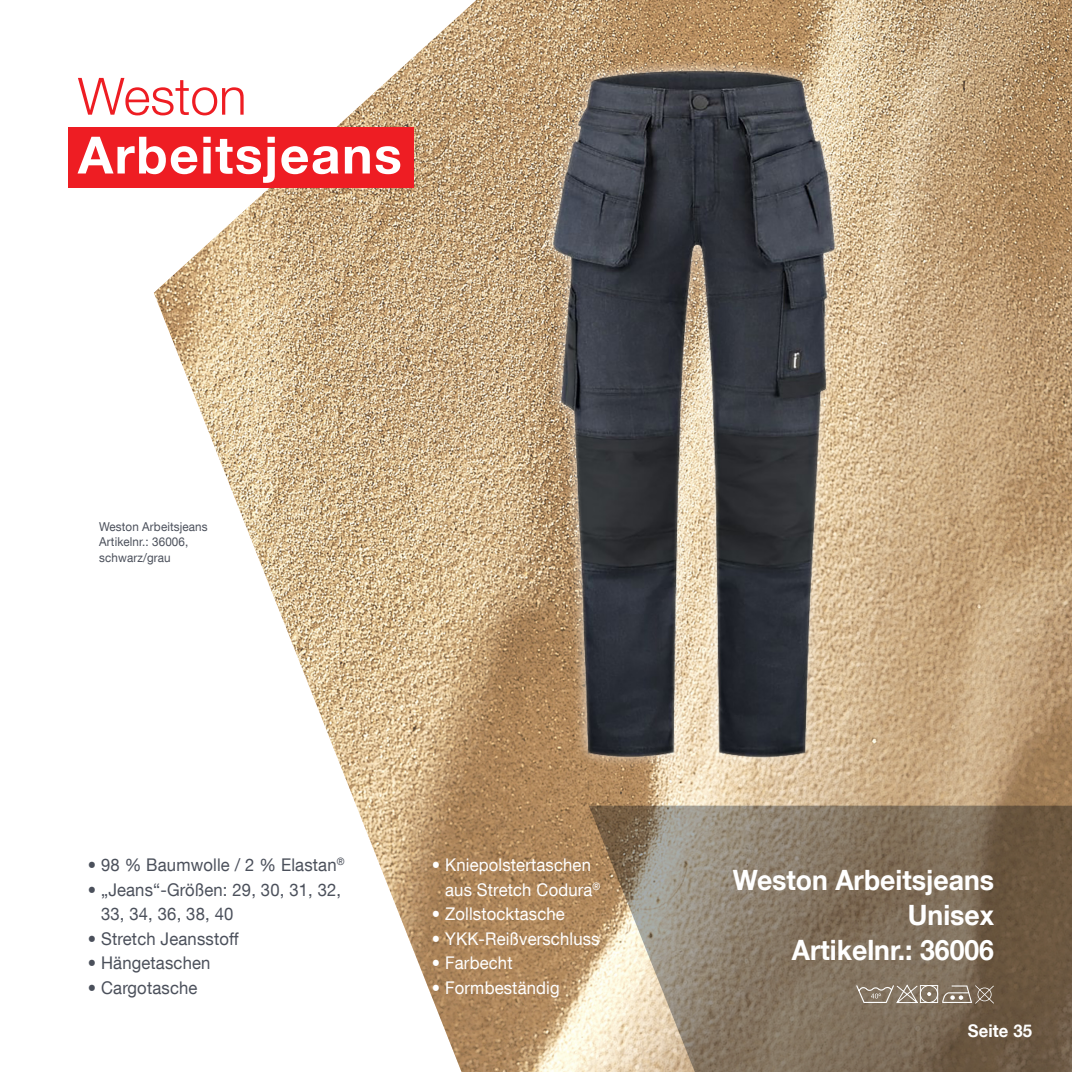
<style>
.page{position:relative;width:1072px;height:1072px;background:#fff}
.page>*{position:absolute;margin:0;border:0;box-sizing:border-box;transform-origin:0 0}
.t1{font:700 51.45px "Helvetica Neue LT Com";letter-spacing:.03em;color:#fff}
.t2{font:300 51.45px "Helvetica Neue LT Com";color:#ee1d23}
.t3{font:700 28px/35px "Helvetica Neue LT Com";color:#fff;text-align:right;scale:.95 1}
.t4{font:17.5px/24.5px "Helvetica Neue LT Com";letter-spacing:.01em;color:#4b505b;scale:.95 1}
.t5{font:17.5px/24.5px "Helvetica Neue LT Com";letter-spacing:.01em;color:#fff;scale:.95 1}
.t6{font:700 17.5px "Helvetica Neue LT Com";letter-spacing:.01em;color:#fff;scale:.95 1}
.t7{font:12.25px/15.8px "Helvetica Neue LT Com";letter-spacing:.01em;color:#4b505b;scale:.95 1}
</style>
<div class="page">
<img style="left:154px;top:0;width:917px;height:1071px">
<svg style="left:589px;top:805px;width:482px;height:266px;background:#8c7c67"></svg>
<div style="left:68px;top:127px;width:346px;height:60px;background:#ee1d23"></div>
<svg style="left:856px;top:983px;width:138px;height:20px;background:#96897a"></svg>
<img style="left:493px;top:19px;width:422px;height:762px">
<h1 class="t2" style="left:78px;top:65px;width:170px">Weston</h1>
<h1 class="t1" style="left:78px;top:123px;width:325px">Arbeitsjeans</h1>
<p class="t7" style="left:99px;top:518px;width:116px">Weston Arbeitsjeans<br>Artikelnr.: 36006, schwarz/grau</p>
<p class="t4" style="left:88px;top:852px;width:272px">• 98 % Baumwolle / 2 % Elastan<sup>®</sup></p>
<p class="t4" style="left:101px;top:876px;width:254px;text-indent:-13px">• „Jeans“-Größen: 29, 30, 31, 32,<br>33, 34, 36, 38, 40</p>
<p class="t4" style="left:88px;top:925px;width:161px">• Stretch Jeansstoff</p>
<p class="t4" style="left:88px;top:950px;width:131px">• Hängetaschen</p>
<p class="t4" style="left:88px;top:974px;width:117px">• Cargotasche</p>
<p class="t5" style="left:445px;top:852px;width:165px;text-indent:-13px">• Kniepolstertaschen aus Stretch Codura<sup>®</sup></p>
<p class="t5" style="left:432px;top:901px;width:142px">• Zollstocktasche</p>
<p class="t5" style="left:432px;top:925px;width:178px">• YKK-Reißverschluss</p>
<p class="t5" style="left:432px;top:950px;width:87px">• Farbecht</p>
<p class="t5" style="left:432px;top:974px;width:136px">• Formbeständig</p>
<h2 class="t3" style="left:733px;top:861px;width:276px">Weston Arbeitsjeans<br>Unisex<br>Artikelnr.: 36006</h2>
<p class="t6" style="left:967px;top:1019px;width:69px">Seite 35</p>
</div>
